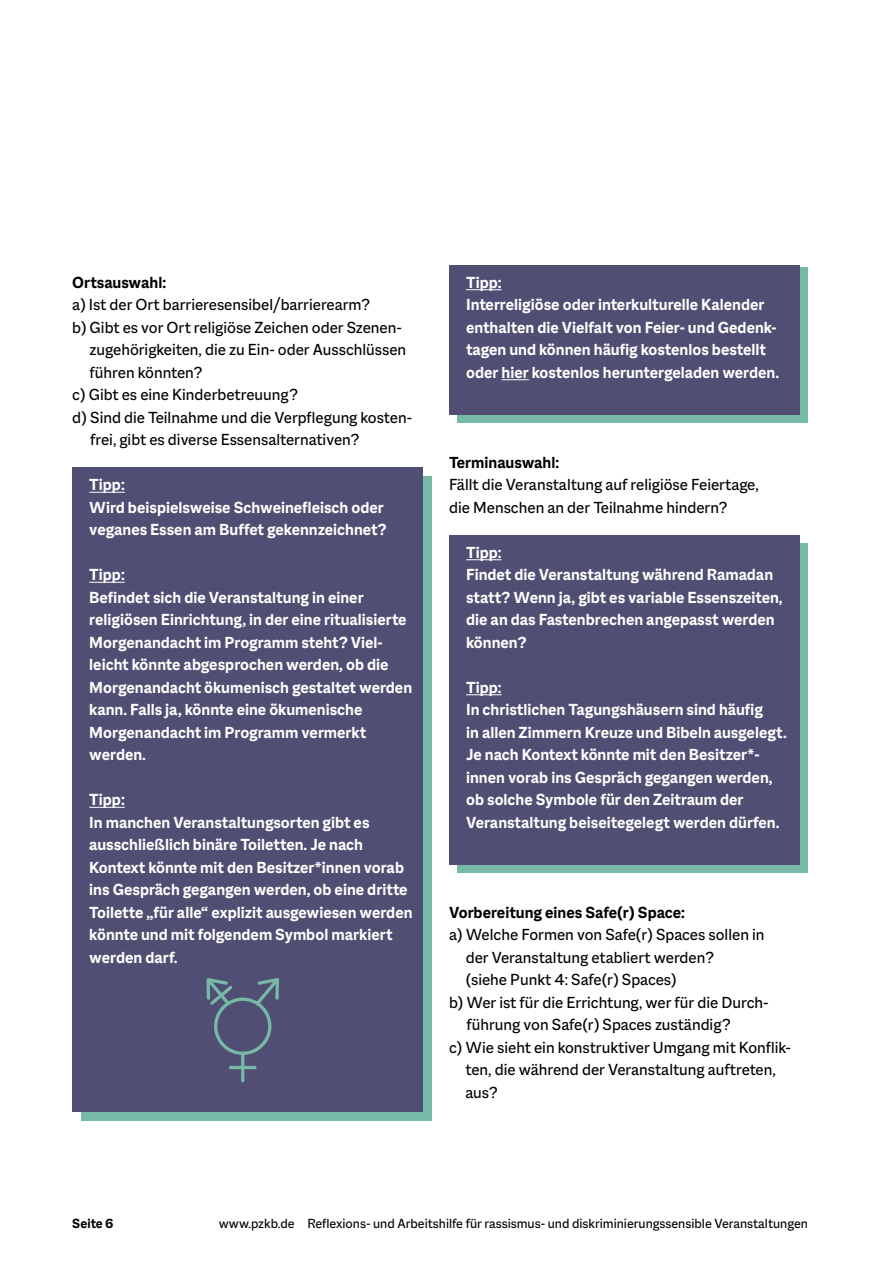
<style>
.page{position:relative;width:893px;height:1263px;background:#fff}
.page>*{position:absolute;margin:0;border:0;box-sizing:border-box;transform-origin:0 0}
.t1{font:700 17.25px/22.5px "Macklin Sans";color:#fff}
.t2{font:17.25px/22.5px "Macklin Sans";color:#000}
.t3{font:700 17.25px "Macklin Sans";color:#000}
.t4{font:14.25px "Macklin Sans";color:#000}
.t5{font:700 14.25px "Macklin Sans";color:#000}
</style>
<div class="page">
<div style="left:458px;top:544px;width:350px;height:329px;background:#76b9a7"></div>
<div style="left:449px;top:535px;width:350px;height:329px;background:#504e72"></div>
<div style="left:458px;top:267px;width:350px;height:156px;background:#76b9a7"></div>
<div style="left:449px;top:265px;width:350px;height:149px;background:#504e72"></div>
<div style="left:81px;top:476px;width:350px;height:644px;background:#76b9a7"></div>
<div style="left:72px;top:468px;width:350px;height:644px;background:#504e72"></div>
<hr style="left:241px;top:1045px;width:3px;height:36px;background:#76b9a7">
<hr style="left:230px;top:1066px;width:25px;height:3px;background:#76b9a7">
<svg style="left:254px;top:978px;width:25px;height:34px"></svg>
<svg style="left:206px;top:978px;width:27px;height:34px"></svg>
<div style="left:216px;top:999px;width:54px;height:54px;background:#504e72;border-radius:50%"></div>
<div style="left:214px;top:997px;width:57px;height:58px;border:3px solid #76b9a7;border-radius:50%"></div>
<hr style="left:89px;top:492px;width:36px;height:1px;background:#fff">
<hr style="left:89px;top:582px;width:36px;height:1px;background:#fff">
<hr style="left:89px;top:807px;width:36px;height:1px;background:#fff">
<hr style="left:466px;top:289px;width:36px;height:1px;background:#fff">
<svg style="left:502px;top:379px;width:27px;height:1px"></svg>
<hr style="left:466px;top:559px;width:36px;height:1px;background:#fff">
<hr style="left:466px;top:694px;width:36px;height:1px;background:#fff">
<p class="t3" style="left:72px;top:272px;width:95px">Ortsauswahl:</p>
<p class="t2" style="left:72px;top:293px;width:299px">a) Ist der Ort barrieresensibel/barrierearm?</p>
<p class="t2" style="left:72px;top:316px;width:330px">b) Gibt es vor Ort religiöse Zeichen oder Szenen-</p>
<p class="t2" style="left:90px;top:338px;width:318px">zugehörigkeiten, die zu Ein- oder Ausschlüssen</p>
<p class="t2" style="left:90px;top:361px;width:114px">führen könnten?</p>
<p class="t2" style="left:72px;top:383px;width:227px">c) Gibt es eine Kinderbetreuung?</p>
<p class="t2" style="left:72px;top:406px;width:341px">d) Sind die Teilnahme und die Verpflegung kosten-</p>
<p class="t2" style="left:90px;top:428px;width:271px">frei, gibt es diverse Essensalternativen?</p>
<p class="t1" style="left:89px;top:473px;width:299px">Tipp:<br>Wird beispielsweise Schweinefleisch oder veganes Essen am Buffet gekennzeichnet?</p>
<p class="t1" style="left:89px;top:563px;width:324px">Tipp:<br>Befindet sich die Veranstaltung in einer religiösen Einrichtung, in der eine ritualisierte Morgenandacht im Programm steht? Viel&shy;leicht könnte abgesprochen werden, ob die Morgenandacht ökumenisch gestaltet werden kann. Falls ja, könnte eine ökumenische Morgenandacht im Programm vermerkt werden.</p>
<p class="t1" style="left:89px;top:788px;width:325px">Tipp:<br>In manchen Veranstaltungsorten gibt es ausschließlich binäre Toiletten. Je nach Kontext könnte mit den Besitzer*innen vorab ins Gespräch gegangen werden, ob eine dritte Toilette „für alle“ explizit ausgewiesen werden könnte und mit folgendem Symbol markiert werden darf.</p>
<p class="t1" style="left:466px;top:271px;width:315px">Tipp:<br>Interreligiöse oder interkulturelle Kalender enthalten die Vielfalt von Feier- und Gedenk&shy;tagen und können häufig kostenlos bestellt oder hier kostenlos heruntergeladen werden.</p>
<p class="t3" style="left:449px;top:452px;width:112px">Terminauswahl:</p>
<p class="t2" style="left:449px;top:473px;width:311px">Fällt die Veranstaltung auf religiöse Feiertage, die Menschen an der Teilnahme hindern?</p>
<p class="t1" style="left:466px;top:541px;width:318px">Tipp:<br>Findet die Veranstaltung während Ramadan statt? Wenn ja, gibt es variable Essenszeiten, die an das Fastenbrechen angepasst werden können?</p>
<p class="t1" style="left:466px;top:676px;width:322px">Tipp:<br>In christlichen Tagungshäusern sind häufig<br>in allen Zimmern Kreuze und Bibeln ausgelegt.<br>Je nach Kontext könnte mit den Besitzer*- innen vorab ins Gespräch gegangen werden, ob solche Symbole für den Zeitraum der Veranstaltung beiseitegelegt werden dürfen.</p>
<p class="t3" style="left:449px;top:902px;width:237px">Vorbereitung eines Safe(r) Space:</p>
<p class="t2" style="left:449px;top:923px;width:317px">a) Welche Formen von Safe(r) Spaces sollen in</p>
<p class="t2" style="left:466px;top:945px;width:250px">der Veranstaltung etabliert werden?</p>
<p class="t2" style="left:466px;top:968px;width:212px">(siehe Punkt 4: Safe(r) Spaces)</p>
<p class="t2" style="left:449px;top:990px;width:320px">b) Wer ist für die Errichtung, wer für die Durch-</p>
<p class="t2" style="left:466px;top:1013px;width:266px">führung von Safe(r) Spaces zuständig?</p>
<p class="t2" style="left:449px;top:1035px;width:343px">c) Wie sieht ein konstruktiver Umgang mit Konflik-</p>
<p class="t2" style="left:465px;top:1058px;width:312px">ten, die während der Veranstaltung auftreten,</p>
<p class="t2" style="left:465px;top:1080px;width:34px">aus?</p>
<p class="t5" style="left:72px;top:1215px;width:43px">Seite 6</p>
<p class="t4" style="left:219px;top:1215px;width:591px">www.pzkb.de Reflexions- und Arbeitshilfe für rassismus- und diskriminierungssensible Veranstaltungen</p>
</div>
